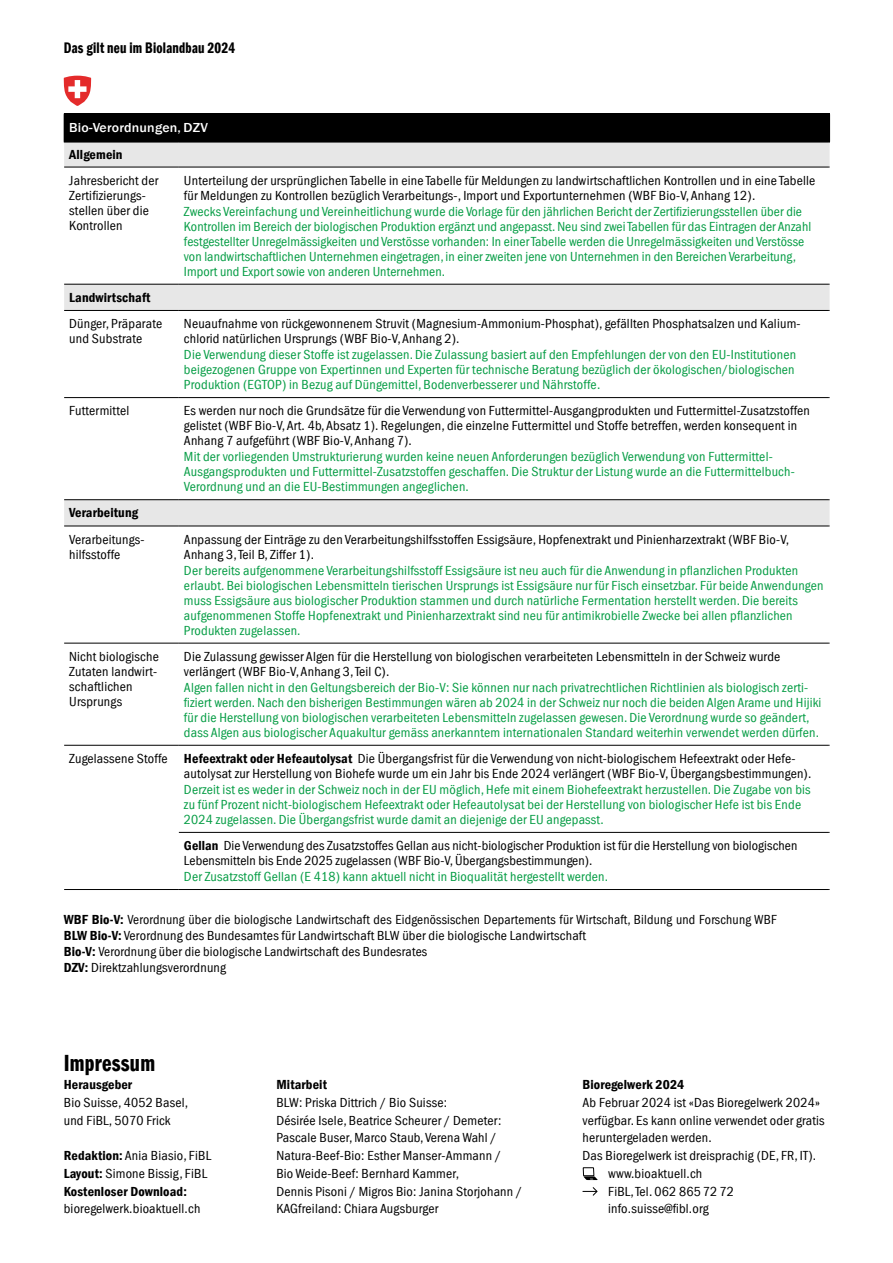
<style>
.page{position:relative;width:893px;height:1263px;background:#fff}
.page>*{position:absolute;margin:0;border:0;box-sizing:border-box;transform-origin:0 0}
.t1{font:24px "Franklin Gothic LT Com Dm Cm";letter-spacing:.01em;color:#000}
.t2{font:15.75px "Franklin Gothic LT Com Dm Cm";letter-spacing:.015em;color:#000}
.t3{font:condensed 13.5px/15px "Franklin Gothic LT Com";letter-spacing:.015em;color:#000}
.t4{font:condensed 13.5px/15px "Franklin Gothic LT Com";letter-spacing:.015em;color:#069d45}
.t5{font:13.5px "Franklin Gothic LT Com Dm Cn";letter-spacing:.01em;color:#000}
.t6{font:500 13.2px "Franklin Gothic LT Com";letter-spacing:.015em;color:#fff}
.s1{font-family:"Franklin Gothic LT Com Dm Cn";font-stretch:normal}
</style>
<div class="page">
<div style="left:64px;top:114px;width:766px;height:28px;background:#000"></div>
<svg style="left:64px;top:143px;width:766px;height:383px"></svg>
<hr style="left:64px;top:142px;width:115px;height:1px;background:#000">
<hr style="left:179px;top:142px;width:650px;height:1px;background:#000">
<hr style="left:64px;top:889px;width:115px;height:1px;background:#000">
<hr style="left:179px;top:167px;width:650px;height:1px;background:#000">
<hr style="left:64px;top:397px;width:115px;height:1px;background:#000">
<hr style="left:179px;top:397px;width:650px;height:1px;background:#000">
<hr style="left:179px;top:643px;width:650px;height:1px;background:#000">
<hr style="left:179px;top:745px;width:650px;height:1px;background:#000">
<hr style="left:179px;top:832px;width:650px;height:1px;background:#000">
<hr style="left:64px;top:167px;width:115px;height:1px;background:#000">
<hr style="left:64px;top:745px;width:115px;height:1px;background:#000">
<hr style="left:64px;top:284px;width:115px;height:1px;background:#000">
<hr style="left:179px;top:284px;width:650px;height:1px;background:#000">
<hr style="left:64px;top:526px;width:115px;height:1px;background:#000">
<hr style="left:179px;top:526px;width:650px;height:1px;background:#000">
<hr style="left:179px;top:889px;width:650px;height:1px;background:#000">
<hr style="left:64px;top:310px;width:115px;height:1px;background:#000">
<hr style="left:179px;top:310px;width:650px;height:1px;background:#000">
<hr style="left:64px;top:499px;width:115px;height:1px;background:#000">
<hr style="left:179px;top:499px;width:650px;height:1px;background:#000">
<hr style="left:64px;top:643px;width:115px;height:1px;background:#000">
<svg style="left:63px;top:76px;width:29px;height:30px"></svg>
<div style="left:583px;top:1167px;width:11px;height:9px;border:1px solid #000"></div>
<svg style="left:583px;top:1176px;width:15px;height:4px"></svg>
<svg style="left:583px;top:1187px;width:15px;height:9px"></svg>
<p class="t2" style="left:64px;top:39px;width:173px">Das gilt neu im Biolandbau 2024</p>
<p class="t6" style="left:69px;top:120px;width:140px">Bio-Verordnungen, DZV</p>
<p class="t5" style="left:69px;top:147px;width:55px">Allgemein</p>
<p class="t3" style="left:69px;top:173px;width:91px">Jahresbericht der<br>Zertifizierungs&shy;stellen über die<br>Kontrollen</p>
<p class="t3" style="left:184px;top:173px;width:633px">Unterteilung der ursprünglichen Tabelle in eine Tabelle für Meldungen zu landwirtschaftlichen Kontrollen und in eine Tabelle für Meldungen zu Kontrollen bezüglich Verarbeitungs-, Import und Exportunternehmen (WBF Bio-V, Anhang 12).</p>
<p class="t4" style="left:184px;top:204px;width:629px">Zwecks Vereinfachung und Vereinheitlichung wurde die Vorlage für den jährlichen Bericht der Zertifizierungsstellen über die Kontrollen im Bereich der biologischen Produktion ergänzt und angepasst. Neu sind zwei Tabellen für das Eintragen der Anzahl festgestellter Unregelmässigkeiten und Verstösse vorhanden: In einer Tabelle werden die Unregelmässigkeiten und Verstösse von landwirtschaftlichen Unternehmen eingetragen, in einer zweiten jene von Unternehmen in den Bereichen Verarbeitung, Import und Export sowie von anderen Unternehmen.</p>
<p class="t5" style="left:69px;top:290px;width:83px">Landwirtschaft</p>
<p class="t3" style="left:69px;top:316px;width:94px">Dünger, Präparate und Substrate</p>
<p class="t3" style="left:184px;top:316px;width:618px">Neuaufnahme von rückgewonnenem Struvit (Magnesium-Ammonium-Phosphat), gefällten Phosphatsalzen und Kalium&shy;chlorid natürlichen Ursprungs (WBF Bio-V, Anhang 2).</p>
<p class="t4" style="left:184px;top:347px;width:614px;text-align:justify">Die Verwendung dieser Stoffe ist zugelassen. Die Zulassung basiert auf den Empfehlungen der von den EU-Institutionen beigezogenen Gruppe von Expertinnen und Experten für technische Beratung bezüglich der ökologischen/biologischen Produktion (EGTOP) in Bezug auf Düngemittel, Bodenverbesserer und Nährstoffe.</p>
<p class="t3" style="left:69px;top:403px;width:62px">Futtermittel</p>
<p class="t3" style="left:184px;top:403px;width:627px">Es werden nur noch die Grundsätze für die Verwendung von Futtermittel-Ausgangprodukten und Futtermittel-Zusatzstoffen gelistet (WBF Bio-V, Art. 4b, Absatz 1). Regelungen, die einzelne Futtermittel und Stoffe betreffen, werden konsequent in<br>Anhang 7 aufgeführt (WBF Bio-V, Anhang 7).</p>
<p class="t4" style="left:184px;top:449px;width:611px">Mit der vorliegenden Umstrukturierung wurden keine neuen Anforderungen bezüglich Verwendung von Futtermittel--<br>Ausgangsprodukten und Futtermittel-Zusatzstoffen geschaffen. Die Struktur der Listung wurde an die Futtermittelbuch-<br>Verordnung und an die EU-Bestimmungen angeglichen.</p>
<p class="t5" style="left:69px;top:505px;width:70px">Verarbeitung</p>
<p class="t3" style="left:69px;top:532px;width:77px">Verarbeitungs&shy;hilfsstoffe</p>
<p class="t3" style="left:184px;top:532px;width:607px">Anpassung der Einträge zu den Verarbeitungshilfsstoffen Essigsäure, Hopfenextrakt und Pinienharzextrakt (WBF Bio-V,<br>Anhang 3, Teil B, Ziffer 1).</p>
<p class="t4" style="left:184px;top:563px;width:641px">Der bereits aufgenommene Verarbeitungshilfsstoff Essigsäure ist neu auch für die Anwendung in pflanzlichen Produkten erlaubt. Bei biologischen Lebensmitteln tierischen Ursprungs ist Essigsäure nur für Fisch einsetzbar. Für beide Anwendungen muss Essigsäure aus biologischer Produktion stammen und durch natürliche Fermentation herstellt werden. Die bereits aufgenommenen Stoffe Hopfenextrakt und Pinienharzextrakt sind neu für antimikrobielle Zwecke bei allen pflanzlichen Produkten zugelassen.</p>
<p class="t3" style="left:69px;top:649px;width:91px">Nicht biologische<br>Zutaten landwirt&shy;schaftlichen<br>Ursprungs</p>
<p class="t3" style="left:184px;top:649px;width:598px">Die Zulassung gewisser Algen für die Herstellung von biologischen verarbeiteten Lebensmitteln in der Schweiz wurde verlängert (WBF Bio-V, Anhang 3, Teil C).</p>
<p class="t4" style="left:184px;top:680px;width:639px">Algen fallen nicht in den Geltungsbereich der Bio-V: Sie können nur nach privatrechtlichen Richtlinien als biologisch zerti&shy;fiziert werden. Nach den bisherigen Bestimmungen wären ab 2024 in der Schweiz nur noch die beiden Algen Arame und Hijiki für die Herstellung von biologischen verarbeiteten Lebensmitteln zugelassen gewesen. Die Verordnung wurde so geändert, dass Algen aus biologischer Aquakultur gemäss anerkanntem internationalen Standard weiterhin verwendet werden dürfen.</p>
<p class="t3" style="left:184px;top:751px;width:629px;text-indent:-115px">Zugelassene Stoffe <span class="s1">Hefeextrakt oder Hefeautolysat</span> Die Übergangsfrist für die Verwendung von nicht-biologischem Hefeextrakt oder Hefe&shy;autolysat zur Herstellung von Biohefe wurde um ein Jahr bis Ende 2024 verlängert (WBF Bio-V, Übergangsbestimmungen).</p>
<p class="t4" style="left:184px;top:782px;width:628px">Derzeit ist es weder in der Schweiz noch in der EU möglich, Hefe mit einem Biohefeextrakt herzustellen. Die Zugabe von bis zu fünf Prozent nicht-biologischem Hefeextrakt oder Hefeautolysat bei der Herstellung von biologischer Hefe ist bis Ende<br>2024 zugelassen. Die Übergangsfrist wurde damit an diejenige der EU angepasst.</p>
<p class="t3" style="left:184px;top:838px;width:615px"><span class="s1">Gellan</span> Die Verwendung des Zusatzstoffes Gellan aus nicht-biologischer Produktion ist für die Herstellung von biologischen<br>Lebensmitteln bis Ende 2025 zugelassen (WBF Bio-V, Übergangsbestimmungen).</p>
<p class="t4" style="left:184px;top:869px;width:426px">Der Zusatzstoff Gellan (E 418) kann aktuell nicht in Bioqualität hergestellt werden.</p>
<p class="t3" style="left:64px;top:912px;width:714px;line-height:15.9px"><span class="s1">WBF Bio-V:</span> Verordnung über die biologische Landwirtschaft des Eidgenössischen Departements für Wirtschaft, Bildung und Forschung WBF <span class="s1">BLW Bio-V:</span> Verordnung des Bundesamtes für Landwirtschaft BLW über die biologische Landwirtschaft<br><span class="s1">Bio-V:</span> Verordnung über die biologische Landwirtschaft des Bundesrates<br><span class="s1">DZV:</span> Direktzahlungsverordnung</p>
<h1 class="t1" style="left:64px;top:1050px;width:93px">Impressum</h1>
<p class="t5" style="left:64px;top:1077px;width:70px">Herausgeber</p>
<p class="t3" style="left:64px;top:1094px;width:126px;line-height:17.7px">Bio Suisse, 4052 Basel, und FiBL, 5070 Frick</p>
<p class="t3" style="left:64px;top:1147px;width:149px;line-height:17.7px"><span class="s1">Redaktion:</span> Ania Biasio, FiBL<br><span class="s1">Layout:</span> Simone Bissig, FiBL</p>
<p class="t5" style="left:64px;top:1183px;width:125px">Kostenloser Download:</p>
<p class="t3" style="left:64px;top:1201px;width:138px">bioregelwerk.bioaktuell.ch</p>
<p class="t5" style="left:276px;top:1077px;width:52px">Mitarbeit</p>
<p class="t3" style="left:276px;top:1094px;width:247px;line-height:17.7px">BLW: Priska Dittrich / Bio Suisse:<br>Désirée Isele, Beatrice Scheurer / Demeter:<br>Pascale Buser, Marco Staub, Verena Wahl / Natura-Beef-Bio: Esther Manser-Ammann /<br>Bio Weide-Beef: Bernhard Kammer,<br>Dennis Pisoni / Migros Bio: Janina Storjohann / KAGfreiland: Chiara Augsburger</p>
<p class="t5" style="left:583px;top:1077px;width:103px">Bioregelwerk 2024</p>
<p class="t3" style="left:583px;top:1095px;width:239px">Ab Februar 2024 ist «Das Bioregelwerk 2024»</p>
<p class="t3" style="left:583px;top:1113px;width:244px">verfügbar. Es kann online verwendet oder gratis</p>
<p class="t3" style="left:583px;top:1130px;width:131px">heruntergeladen werden.</p>
<p class="t3" style="left:583px;top:1148px;width:235px">Das Bioregelwerk ist dreisprachig (DE, FR, IT).</p>
<p class="t3" style="left:608px;top:1166px;width:96px">www.bioaktuell.ch</p>
<p class="t3" style="left:608px;top:1184px;width:127px">FiBL, Tel. 062 865 72 72</p>
<p class="t3" style="left:608px;top:1201px;width:102px">info.suisse@fibl.org</p>
</div>
